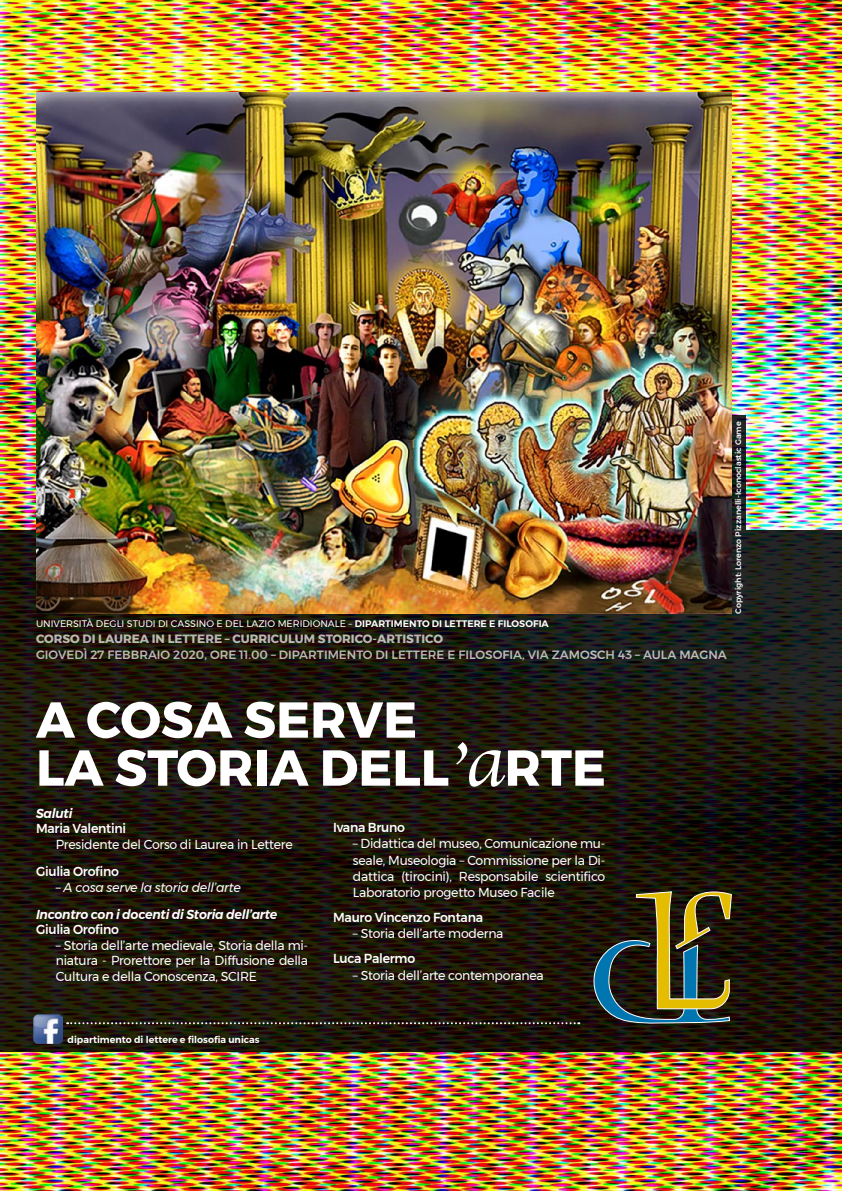
<style>
.page{position:relative;width:842px;height:1191px;background:#fff}
.page>*{position:absolute;margin:0;border:0;box-sizing:border-box;transform-origin:0 0}
.t1{font:700 50.4px/48px "Montserrat";color:#fff}
.t2{font:13px/16.3px "Montserrat";letter-spacing:-.02em;color:#fff;text-align:justify;scale:.96 1}
.t3{font:500 13px "Montserrat";letter-spacing:-.02em;color:#fff;scale:.96 1}
.t4{font:italic 600 13px/26.9px "Montserrat";letter-spacing:-.02em;color:#fff;scale:.96 1}
.t5{font:500 12px "Montserrat";color:#fff}
.t6{font:700 12px "Montserrat";color:#fff}
.t7{font:9.5px "Montserrat";color:#fff}
.t8{font:600 9.5px "Montserrat";color:#fff}
.t9{font:500 8px "Montserrat";color:#fff}
.s1{font-weight:600}
.s2{font-family:"Apple Chancery";font-weight:400;font-size:77px}
.s3{font-weight:400;font-style:normal}
.s4{font-weight:400}
</style>
<div class="page">
<img style="left:0;top:0;width:841px;height:1190px">
<svg style="left:731px;top:415px;width:15px;height:115px;background:#212323"></svg>
<svg style="left:0;top:530px;width:841px;height:522px;background:#1c160c"></svg>
<img style="left:36px;top:92px;width:695px;height:521px">
<svg style="left:594px;top:887px;width:138px;height:137px;background:#424429"></svg>
<svg style="left:67px;top:1022px;width:512px;height:2px"></svg>
<img style="left:34px;top:1014px;width:29px;height:29px">
<p class="t7" style="left:36px;top:616px;width:514px">UNIVERSITÀ DEGLI STUDI DI CASSINO E DEL LAZIO MERIDIONALE – <span class="s1">DIPARTIMENTO DI LETTERE E FILOSOFIA</span></p>
<p class="t6" style="left:36px;top:629px;width:408px">CORSO DI LAUREA IN LETTERE – CURRICULUM STORICO-ARTISTICO</p>
<p class="t5" style="left:36px;top:645px;width:692px">GIOVEDÌ 27 FEBBRAIO 2020, ORE 11.00 – DIPARTIMENTO DI LETTERE E FILOSOFIA, VIA ZAMOSCH 43 – AULA MAGNA</p>
<p class="t9" style="left:732px;top:613px;width:193px;rotate:-90deg">Copyright: Lorenzo Pizzanelli-Iconoclastic Game</p>
<h1 class="t1" style="left:36px;top:696px;width:571px">A COSA SERVE<br>LA STORIA DELL<span class="s2">’a</span>RTE</h1>
<p class="t4" style="left:36px;top:800px;width:39px">Saluti</p>
<p class="t3" style="left:36px;top:818px;width:95px">Maria Valentini</p>
<p class="t2" style="left:56px;top:836px;width:248px">Presidente del Corso di Laurea in Lettere</p>
<p class="t3" style="left:36px;top:861px;width:88px">Giulia Orofino</p>
<p class="t4" style="left:36px;top:873px;width:253px;text-indent:20px"><span class="s3">–</span> <span class="s4">A cosa serve la storia dell’arte<br></span>Incontro con i docenti di Storia dell’arte</p>
<p class="t3" style="left:36px;top:919px;width:88px">Giulia Orofino</p>
<p class="t2" style="left:56px;top:937px;width:264px;line-height:15.6px">– Storia dell’arte medievale, Storia della mi&shy;niatura - Prorettore per la Diffusione della Cultura e della Conoscenza, SCIRE</p>
<p class="t3" style="left:333px;top:817px;width:77px">Ivana Bruno</p>
<p class="t2" style="left:353px;top:835px;width:264px">– Didattica del museo, Comunicazione mu&shy;seale, Museologia – Commissione per la Di&shy;dattica (tirocini), Responsabile scientifico Laboratorio progetto Museo Facile</p>
<p class="t3" style="left:333px;top:907px;width:158px">Mauro Vincenzo Fontana</p>
<p class="t2" style="left:353px;top:925px;width:158px">– Storia dell’arte moderna</p>
<p class="t3" style="left:333px;top:948px;width:87px">Luca Palermo</p>
<p class="t2" style="left:353px;top:966px;width:200px">– Storia dell’arte contemporanea</p>
<p class="t8" style="left:68px;top:1032px;width:193px">dipartimento di lettere e filosofia unicas</p>
</div>
